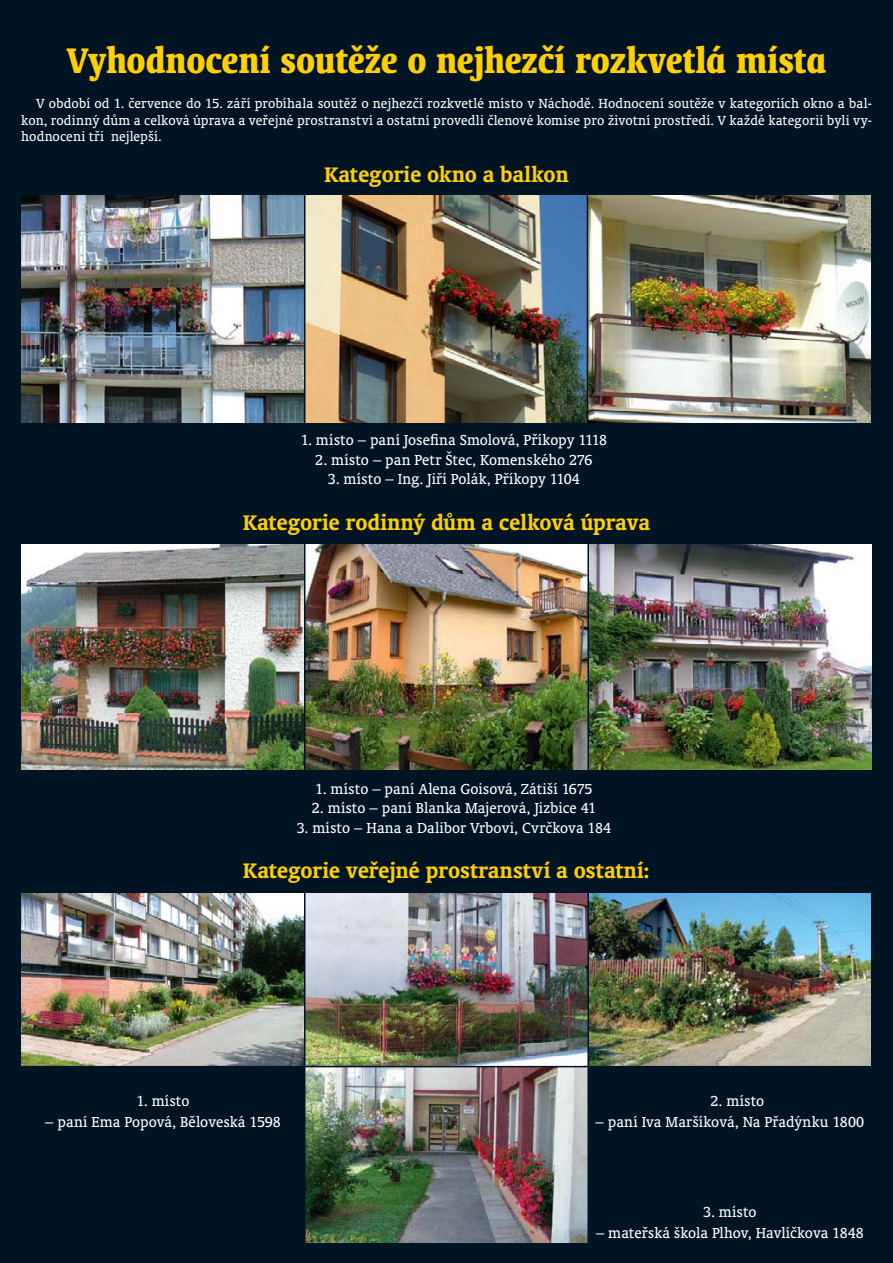
<style>
.page{position:relative;width:893px;height:1263px;background:#001423}
.page>*{position:absolute;margin:0;border:0;box-sizing:border-box;transform-origin:0 0}
.t1{font:700 condensed 40.5px "Oranda AT";letter-spacing:.01em;color:#ffcf00;scale:.95 1}
.t2{font:700 24px "Oranda AT";color:#ffcf00}
.t3{font:16.5px "Oranda AT";color:#fff}
.t4{font:15px/16.5px "Oranda AT";letter-spacing:.005em;color:#fff;text-align:justify}
</style>
<div class="page">
<img style="left:21px;top:196px;width:850px;height:227px">
<img style="left:21px;top:544px;width:851px;height:226px">
<img style="left:21px;top:893px;width:850px;height:173px">
<img style="left:305px;top:1067px;width:282px;height:175px">
<hr style="left:304px;top:185px;width:1px;height:241px;background:#001423">
<hr style="left:587px;top:185px;width:1px;height:241px;background:#001423">
<hr style="left:304px;top:887px;width:1px;height:359px;background:#001423">
<hr style="left:304px;top:540px;width:1px;height:234px;background:#001423">
<hr style="left:587px;top:540px;width:2px;height:233px;background:#001423">
<hr style="left:587px;top:891px;width:2px;height:355px;background:#001423">
<h1 class="t1" style="left:67px;top:46px;width:801px">Vyhodnocení soutěže o nejhezčí rozkvetlá místa</h1>
<p class="t4" style="left:21px;top:97px;width:852px;text-indent:15px">V období od 1. července do 15. září probíhala soutěž o nejhezčí rozkvetlé místo v Náchodě. Hodnocení soutěže v kategoriích okno a bal&shy;kon, rodinný dům a celková úprava a veřejné prostranství a ostatní provedli členové komise pro životní prostředí. V každé kategorii byli vy&shy;hodnoceni tři nejlepší.</p>
<h2 class="t2" style="left:324px;top:165px;width:246px">Kategorie okno a balkon</h2>
<p class="t3" style="left:301px;top:433px;width:308px">1. místo – paní Josefina Smolová, Příkopy 1118</p>
<p class="t3" style="left:315px;top:453px;width:279px">2. místo – pan Petr Štec, Komenského 276</p>
<p class="t3" style="left:328px;top:472px;width:253px">3. místo – Ing. Jiří Polák, Příkopy 1104</p>
<h2 class="t2" style="left:243px;top:512px;width:408px">Kategorie rodinný dům a celková úprava</h2>
<p class="t3" style="left:315px;top:781px;width:279px">1. místo – paní Alena Goisová, Zátiší 1675</p>
<p class="t3" style="left:312px;top:801px;width:286px">2. místo – paní Blanka Majerová, Jizbice 41</p>
<p class="t3" style="left:297px;top:820px;width:316px">3. místo – Hana a Dalibor Vrbovi, Cvrčkova 184</p>
<h2 class="t2" style="left:243px;top:861px;width:408px">Kategorie veřejné prostranství a ostatní:</h2>
<p class="t3" style="left:136px;top:1094px;width:55px">1. místo</p>
<p class="t3" style="left:45px;top:1115px;width:237px">– paní Ema Popová, Běloveská 1598</p>
<p class="t3" style="left:710px;top:1094px;width:55px">2. místo</p>
<p class="t3" style="left:596px;top:1115px;width:270px">– paní Iva Maršíková, Na Přadýnku 1800</p>
<p class="t3" style="left:703px;top:1205px;width:55px">3. místo</p>
<p class="t3" style="left:596px;top:1226px;width:269px">– mateřská škola Plhov, Havlíčkova 1848</p>
</div>
